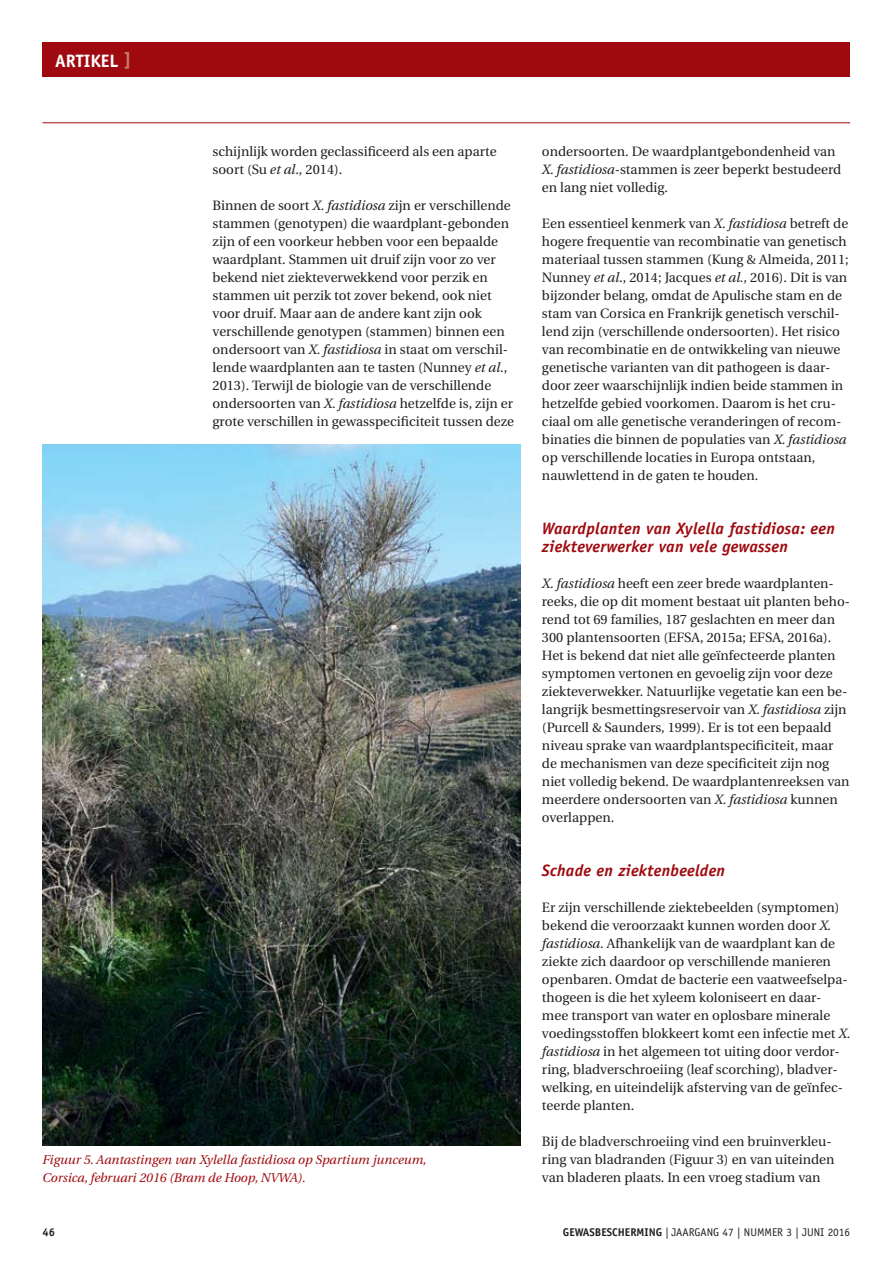
<style>
.page{position:relative;width:893px;height:1263px;background:#fff}
.page>*{position:absolute;margin:0;border:0;box-sizing:border-box;transform-origin:0 0}
.t1{font:700 18px "Officina Sans";color:#fff}
.t2{font:italic 700 16.5px/18px "Officina Sans";letter-spacing:.015em;color:#9e0a0f}
.t3{font:13.5px/18px "Utopia";color:#231f20}
.t4{font:italic 12.75px/18px "Utopia";color:#9e0a0f}
.t5{font:11.25px "Officina Sans";color:#231f20}
.t6{font:700 11.25px "Officina Sans";color:#231f20}
.s1{color:#cb7c64}
.s2{font-style:italic}
.s3{font-weight:700}
</style>
<div class="page">
<div style="left:43px;top:43px;width:807px;height:34px;background:#9e0a0f"></div>
<hr style="left:43px;top:122px;width:807px;height:1px;background:#9e0a0f">
<img style="left:43px;top:444px;width:478px;height:702px">
<h1 class="t1" style="left:55px;top:54px;width:78px">ARTIKEL <span class="s1">]</span></h1>
<p class="t3" style="left:213px;top:144px;width:286px">schijnlijk worden geclassificeerd als een aparte soort (Su <span class="s2">et al</span>., 2014).</p>
<p class="t3" style="left:213px;top:198px;width:303px">Binnen de soort <span class="s2">X. fastidiosa</span> zijn er verschillende stammen (genotypen) die waardplant-gebonden zijn of een voorkeur hebben voor een bepaalde waardplant. Stammen uit druif zijn voor zo ver bekend niet ziekteverwekkend voor perzik en stammen uit perzik tot zover bekend, ook niet voor druif. Maar aan de andere kant zijn ook verschillende genotypen (stammen) binnen een ondersoort van <span class="s2">X. fastidiosa</span> in staat om verschil&shy;lende waardplanten aan te tasten (Nunney <span class="s2">et al</span>., 2013). Terwijl de biologie van de verschillende ondersoorten van <span class="s2">X. fastidiosa</span> hetzelfde is, zijn er grote verschillen in gewasspecificiteit tussen deze</p>
<p class="t4" style="left:43px;top:1152px;width:386px">Figuur 5. Aantastingen van Xylella fastidiosa op Spartium junceum,<br>Corsica, februari 2016 (Bram de Hoop, NVWA).</p>
<p class="t3" style="left:542px;top:144px;width:301px">ondersoorten. De waardplantgebondenheid van<br><span class="s2">X. fastidiosa</span>-stammen is zeer beperkt bestudeerd en lang niet volledig.</p>
<p class="t3" style="left:542px;top:216px;width:308px">Een essentieel kenmerk van <span class="s2">X. fastidiosa</span> betreft de hogere frequentie van recombinatie van genetisch materiaal tussen stammen (Kung &amp; Almeida, 2011; Nunney <span class="s2">et al</span>., 2014; Jacques <span class="s2">et al.,</span> 2016). Dit is van bijzonder belang, omdat de Apulische stam en de stam van Corsica en Frankrijk genetisch verschil&shy;lend zijn (verschillende ondersoorten). Het risico van recombinatie en de ontwikkeling van nieuwe genetische varianten van dit pathogeen is daar&shy;door zeer waarschijnlijk indien beide stammen in hetzelfde gebied voorkomen. Daarom is het cru&shy;ciaal om alle genetische veranderingen of recom&shy;binaties die binnen de populaties van <span class="s2">X. fastidiosa </span>op verschillende locaties in Europa ontstaan, nauwlettend in de gaten te houden.</p>
<p class="t2" style="left:542px;top:521px;width:294px">Waardplanten van Xylella fastidiosa: een ziekteverwerker van vele gewassen</p>
<p class="t3" style="left:542px;top:576px;width:310px"><span class="s2">X. fastidiosa</span> heeft een zeer brede waardplanten&shy;reeks, die op dit moment bestaat uit planten beho&shy;rend tot 69 families, 187 geslachten en meer dan 300 plantensoorten (EFSA, 2015a; EFSA, 2016a).<br>Het is bekend dat niet alle geïnfecteerde planten symptomen vertonen en gevoelig zijn voor deze ziekteverwekker. Natuurlijke vegetatie kan een be&shy;langrijk besmettingsreservoir van <span class="s2">X. fastidiosa</span> zijn (Purcell &amp; Saunders, 1999). Er is tot een bepaald niveau sprake van waardplantspecificiteit, maar de mechanismen van deze specificiteit zijn nog niet volledig bekend. De waardplantenreeksen van meerdere ondersoorten van <span class="s2">X. fastidiosa</span> kunnen overlappen.</p>
<p class="t2" style="left:542px;top:863px;width:185px">Schade en ziektenbeelden</p>
<p class="t3" style="left:542px;top:900px;width:310px">Er zijn verschillende ziektebeelden (symptomen) bekend die veroorzaakt kunnen worden door <span class="s2">X. fastidiosa</span>. Afhankelijk van de waardplant kan de ziekte zich daardoor op verschillende manieren openbaren. Omdat de bacterie een vaatweefselpa&shy;thogeen is die het xyleem koloniseert en daar&shy;mee transport van water en oplosbare minerale voedingsstoffen blokkeert komt een infectie met <span class="s2">X. fastidiosa</span> in het algemeen tot uiting door verdor&shy;ring, bladverschroeiing (leaf scorching), bladver&shy;welking, en uiteindelijk afsterving van de geïnfec&shy;teerde planten.</p>
<p class="t3" style="left:542px;top:1134px;width:294px">Bij de bladverschroeiing vind een bruinverkleu&shy;ring van bladranden (Figuur 3) en van uiteinden van bladeren plaats. In een vroeg stadium van</p>
<p class="t6" style="left:43px;top:1228px;width:14px">46</p>
<p class="t5" style="left:563px;top:1228px;width:289px"><span class="s3">GEWASBESCHERMING</span> | JAARGANG 47 | NUMMER 3 | JUNI 2016</p>
</div>
